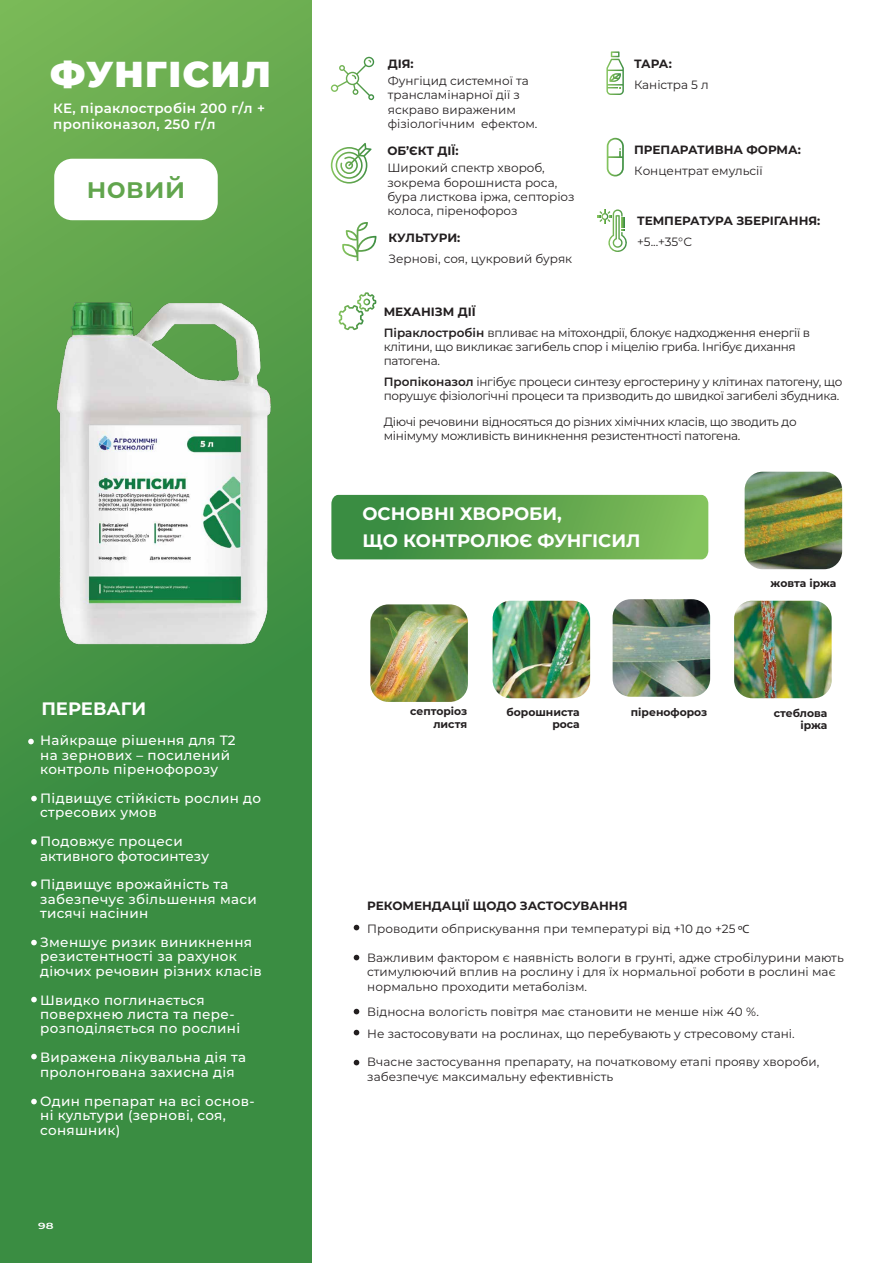
<style>
.page{position:relative;width:893px;height:1263px;background:#fff}
.page>*{position:absolute;margin:0;border:0;box-sizing:border-box;transform-origin:0 0}
.t1{font:900 36px "Montserrat";letter-spacing:.04em;color:#fff}
.t2{font:600 29.55px "Montserrat";color:#61a54d}
.t3{font:700 18px/27px "Montserrat";color:#fff}
.t4{font:500 13.5px/14.4px "Montserrat";letter-spacing:.025em;color:#fff}
.t5{font:600 13.5px/16.2px "Montserrat";letter-spacing:.025em;color:#fff}
.t6{font:500 13.5px/14.4px "Montserrat";color:#fff}
.t7{font:12px/14.4px "Montserrat";color:#231f20}
.t8{font:12px/14.4px "Montserrat";letter-spacing:-.025em;color:#231f20}
.t9{font:700 12px "Montserrat";color:#231f20}
.t10{font:700 10.8px/12px "Montserrat";color:#231f20;text-align:right}
.t11{font:600 8.85px "Montserrat";color:#fff;scale:1.35 1}
.s1{font-weight:700}
.s2{font-weight:600}
.s3{font-family:"Myriad Pro"}
</style>
<div class="page">
<svg style="left:0;top:0;width:312px;height:1263px;background:#489646"></svg>
<svg style="left:598px;top:209px;width:29px;height:43px"></svg>
<svg style="left:606px;top:51px;width:18px;height:44px"></svg>
<svg style="left:607px;top:138px;width:17px;height:38px"></svg>
<svg style="left:331px;top:57px;width:43px;height:43px"></svg>
<svg style="left:331px;top:143px;width:41px;height:41px"></svg>
<svg style="left:338px;top:292px;width:38px;height:38px"></svg>
<svg style="left:28px;top:739px;width:6px;height:5px"></svg>
<svg style="left:31px;top:796px;width:6px;height:5px"></svg>
<svg style="left:31px;top:839px;width:6px;height:6px"></svg>
<svg style="left:31px;top:881px;width:6px;height:6px"></svg>
<svg style="left:31px;top:940px;width:6px;height:5px"></svg>
<svg style="left:331px;top:495px;width:377px;height:64px;background:#5ba24c"></svg>
<svg style="left:342px;top:222px;width:35px;height:39px"></svg>
<div style="left:54px;top:159px;width:164px;height:61px;background:#fff;border-radius:18px"></div>
<img style="left:370px;top:604px;width:98px;height:98px">
<img style="left:493px;top:601px;width:97px;height:97px">
<img style="left:745px;top:472px;width:97px;height:97px">
<img style="left:613px;top:599px;width:97px;height:98px">
<img style="left:734px;top:601px;width:98px;height:97px">
<svg style="left:31px;top:997px;width:6px;height:5px"></svg>
<svg style="left:354px;top:925px;width:5px;height:5px"></svg>
<svg style="left:354px;top:955px;width:5px;height:5px"></svg>
<svg style="left:354px;top:1009px;width:5px;height:5px"></svg>
<svg style="left:354px;top:1030px;width:5px;height:5px"></svg>
<svg style="left:354px;top:1060px;width:5px;height:5px"></svg>
<svg style="left:31px;top:1054px;width:6px;height:5px"></svg>
<svg style="left:31px;top:1099px;width:6px;height:5px"></svg>
<img style="left:8px;top:265px;width:304px;height:410px">
<h1 class="t1" style="left:50px;top:47px;width:222px">ФУНГІСИЛ</h1>
<p class="t5" style="left:53px;top:100px;width:213px">КЕ, піраклостробін 200 г/л + пропіконазол, 250 г/л</p>
<h2 class="t2" style="left:86px;top:167px;width:101px">новий</h2>
<h3 class="t3" style="left:41px;top:694px;width:106px">ПЕРЕВАГИ</h3>
<p class="t4" style="left:40px;top:733px;width:197px">Найкраще рішення для Т2 на зернових – посилений контроль піренофорозу</p>
<p class="t4" style="left:40px;top:790px;width:223px">Підвищує стійкість рослин до стресових умов</p>
<p class="t6" style="left:40px;top:833px;width:170px">Подовжує процеси активного фотосинтезу</p>
<p class="t4" style="left:40px;top:877px;width:218px">Підвищує врожайність та забезпечує збільшення маси тисячі насінин</p>
<p class="t4" style="left:40px;top:934px;width:223px">Зменшує ризик виникнення резистентності за рахунок діючих речовин різних класів</p>
<p class="t4" style="left:40px;top:992px;width:202px">Швидко поглинається поверхнею листа та пере&shy;розподіляється по рослині</p>
<p class="t4" style="left:40px;top:1050px;width:208px">Виражена лікувальна дія та пролонгована захисна дія</p>
<p class="t4" style="left:40px;top:1093px;width:216px">Один препарат на всі основ&shy;ні культури (зернові, соя, соняшник)</p>
<p class="t11" style="left:38px;top:1220px;width:13px">98</p>
<p class="t9" style="left:388px;top:55px;width:27px">ДІЯ:</p>
<p class="t7" style="left:388px;top:73px;width:151px">Фунгіцид системної та трансламінарної дії з яскраво вираженим фізіологічним ефектом.</p>
<p class="t9" style="left:387px;top:142px;width:73px">ОБ’ЄКТ ДІЇ:</p>
<p class="t7" style="left:387px;top:160px;width:189px">Широкий спектр хвороб, зокрема борошниста роса, бура листкова іржа, септоріоз колоса, піренофороз</p>
<p class="t9" style="left:389px;top:229px;width:73px">КУЛЬТУРИ:</p>
<p class="t7" style="left:389px;top:251px;width:185px">Зернові, соя, цукровий буряк</p>
<p class="t9" style="left:634px;top:55px;width:39px">ТАРА:</p>
<p class="t7" style="left:634px;top:77px;width:76px">Каністра 5 л</p>
<p class="t9" style="left:634px;top:141px;width:168px">ПРЕПАРАТИВНА ФОРМА:</p>
<p class="t7" style="left:634px;top:163px;width:130px">Концентрат емульсії</p>
<p class="t9" style="left:637px;top:212px;width:185px">ТЕМПЕРАТУРА ЗБЕРІГАННЯ:</p>
<p class="t7" style="left:637px;top:234px;width:56px">+5...+35°С</p>
<p class="t8" style="left:384px;top:301px;width:428px;line-height:20.4px"><span class="s1">МЕХАНІЗМ ДІЇ<br></span><span class="s2">Піраклостробін</span> впливає на мітохондрії, блокує надходження енергії в</p>
<p class="t8" style="left:384px;top:339px;width:414px">клітини, що викликає загибель спор і міцелію гриба. Інгібує дихання патогена.</p>
<p class="t8" style="left:384px;top:374px;width:460px"><span class="s2">Пропіконазол</span> інгібує процеси синтезу ергостерину у клітинах патогену, що порушує фізіологічні процеси та призводить до швидкої загибелі збудника.</p>
<p class="t8" style="left:384px;top:414px;width:414px">Діючі речовини відносяться до різних хімічних класів, що зводить до мінімуму можливість виникнення резистентності патогена.</p>
<h3 class="t3" style="left:362px;top:499px;width:279px">ОСНОВНІ ХВОРОБИ,<br>ЩО КОНТРОЛЮЄ ФУНГІСИЛ</h3>
<p class="t10" style="left:771px;top:577px;width:67px">жовта іржа</p>
<p class="t10" style="left:410px;top:704px;width:59px;line-height:12.9px">септоріоз листя</p>
<p class="t10" style="left:507px;top:706px;width:75px">борошниста роса</p>
<p class="t10" style="left:631px;top:706px;width:78px">піренофороз</p>
<p class="t10" style="left:774px;top:706px;width:55px">стеблова іржа</p>
<p class="t7" style="left:367px;top:893px;width:384px;line-height:23.4px"><span class="s1">РЕКОМЕНДАЦІЇ ЩОДО ЗАСТОСУВАННЯ<br></span>Проводити обприскування при температурі від +10 до +25 <span class="s3">ºC</span></p>
<p class="t7" style="left:367px;top:950px;width:478px">Важливим фактором є наявність вологи в грунті, адже стробілурини мають стимулюючий вплив на рослину і для їх нормальної роботи в рослині має нормально проходити метаболізм.</p>
<p class="t7" style="left:367px;top:1000px;width:429px;line-height:21.9px">Відносна вологість повітря має становити не менше ніж 40 %.<br>Не застосовувати на рослинах, що перебувають у стресовому стані.</p>
<p class="t7" style="left:367px;top:1054px;width:454px">Вчасне застосування препарату, на початковому етапі прояву хвороби, забезпечує максимальну ефективність</p>
</div>
